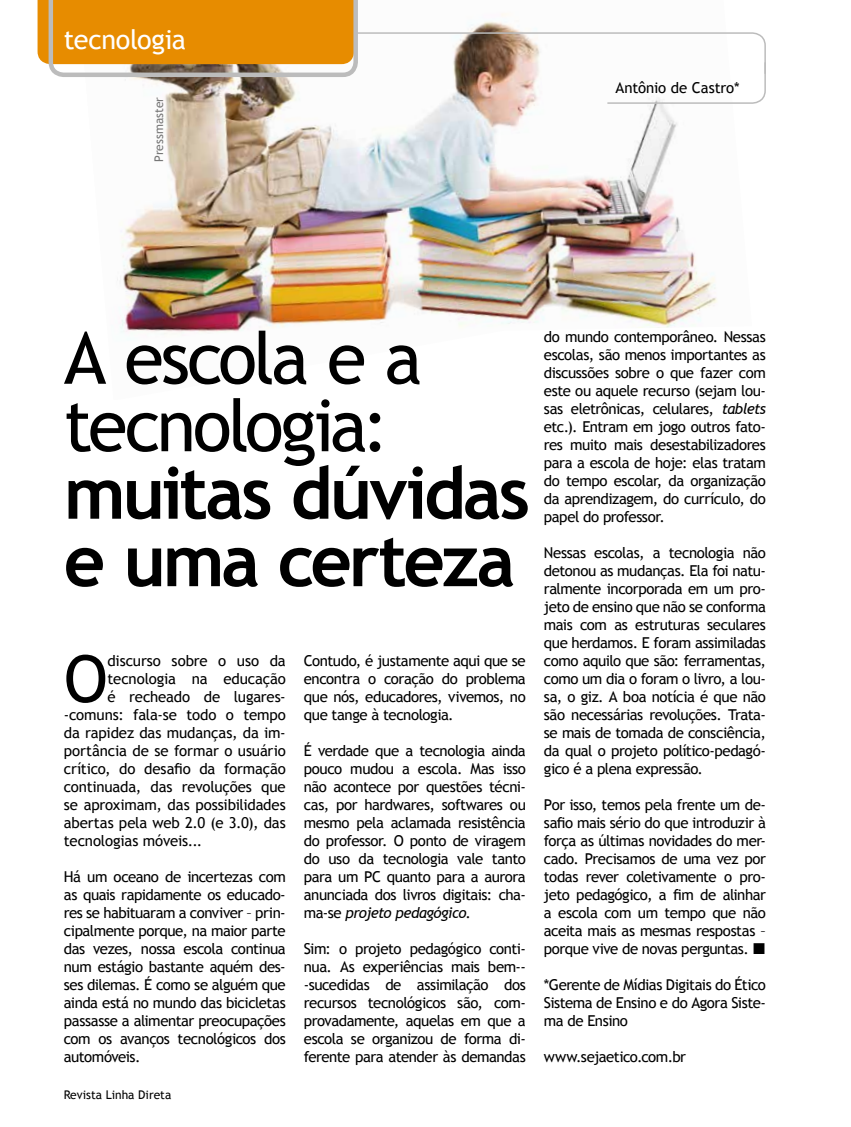
<style>
.page{position:relative;width:851px;height:1127px;background:#fff}
.page>*{position:absolute;margin:0;border:0;box-sizing:border-box;transform-origin:0 0}
.t1{font:700 72px/67.5px "Trebuchet MS";letter-spacing:-.045em;color:#000}
.t2{font:72px/67.5px "Trebuchet MS";letter-spacing:-.05em;color:#000}
.t3{font:65.25px "Trebuchet MS";color:#000}
.t4{font:27px "Trebuchet MS";letter-spacing:-.015em;color:#fff}
.t5{font:15px/18px "Trebuchet MS";letter-spacing:-.025em;color:#000;text-align:justify}
.t6{font:15px "Trebuchet MS";letter-spacing:-.005em;color:#000}
.t7{font:12px "Trebuchet MS";color:#000}
.t8{font:12px "Trebuchet MS";color:#777}
.s1{font-style:italic}
</style>
<div class="page">
<img style="left:117px;top:105px;width:600px;height:230px">
<svg style="left:38px;top:0;width:728px;height:105px"></svg>
<h3 class="t4" style="left:64px;top:23px;width:124px">tecnologia</h3>
<p class="t8" style="left:152px;top:162px;width:66px;rotate:-90deg">Pressmaster</p>
<p class="t6" style="left:615px;top:79px;width:126px">Antônio de Castro*</p>
<h1 class="t2" style="left:64px;top:325px;width:360px">A escola e a tecnologia:</h1>
<h1 class="t1" style="left:64px;top:459px;width:467px">muitas dúvidas e uma certeza</h1>
<h2 class="t3" style="left:64px;top:640px;width:46px">O</h2>
<p class="t6" style="left:107px;top:652px;width:180px">discurso sobre o uso da</p>
<p class="t5" style="left:107px;top:670px;width:180px">tecnologia na educação</p>
<p class="t5" style="left:107px;top:688px;width:180px">é recheado de lugares-</p>
<p class="t5" style="left:64px;top:706px;width:223px">-comuns: fala-se todo o tempo</p>
<p class="t5" style="left:64px;top:724px;width:223px">da rapidez das mudanças, da im-</p>
<p class="t6" style="left:64px;top:742px;width:223px">portância de se formar o usuário</p>
<p class="t5" style="left:64px;top:760px;width:223px">crítico, do desafio da formação</p>
<p class="t5" style="left:64px;top:778px;width:223px">continuada, das revoluções que</p>
<p class="t5" style="left:64px;top:796px;width:223px">se aproximam, das possibilidades</p>
<p class="t6" style="left:64px;top:814px;width:223px">abertas pela web 2.0 (e 3.0), das</p>
<p class="t5" style="left:64px;top:832px;width:140px">tecnologias móveis...</p>
<p class="t5" style="left:64px;top:868px;width:223px">Há um oceano de incertezas com as quais rapidamente os educado&shy;res se habituaram a conviver – prin&shy;cipalmente porque, na maior parte das vezes, nossa escola continua num estágio bastante aquém des&shy;ses dilemas. É como se alguém que ainda está no mundo das bicicletas passasse a alimentar preocupações com os avanços tecnológicos dos automóveis.</p>
<p class="t7" style="left:64px;top:1088px;width:109px">Revista Linha Direta</p>
<p class="t5" style="left:304px;top:652px;width:223px">Contudo, é justamente aqui que se encontra o coração do problema que nós, educadores, vivemos, no que tange à tecnologia.</p>
<p class="t5" style="left:304px;top:742px;width:223px">É verdade que a tecnologia ainda pouco mudou a escola. Mas isso não acontece por questões técni&shy;cas, por hardwares, softwares ou mesmo pela aclamada resistência do professor. O ponto de viragem do uso da tecnologia vale tanto para um PC quanto para a aurora anunciada dos livros digitais: cha&shy;ma-se <span class="s1">projeto pedagógico</span>.</p>
<p class="t5" style="left:304px;top:940px;width:223px">Sim: o projeto pedagógico conti&shy;nua. As experiências mais bem-- -sucedidas de assimilação dos recursos tecnológicos são, com&shy;provadamente, aquelas em que a escola se organizou de forma di&shy;ferente para atender às demandas</p>
<p class="t5" style="left:544px;top:328px;width:223px">do mundo contemporâneo. Nessas escolas, são menos importantes as discussões sobre o que fazer com este ou aquele recurso (sejam lou&shy;sas eletrônicas, celulares, <span class="s1">tablets </span>etc.). Entram em jogo outros fato&shy;res muito mais desestabilizadores para a escola de hoje: elas tratam do tempo escolar, da organização da aprendizagem, do currículo, do papel do professor.</p>
<p class="t5" style="left:544px;top:544px;width:223px">Nessas escolas, a tecnologia não detonou as mudanças. Ela foi natu&shy;ralmente incorporada em um pro&shy;jeto de ensino que não se conforma mais com as estruturas seculares que herdamos. E foram assimiladas como aquilo que são: ferramentas, como um dia o foram o livro, a lou&shy;sa, o giz. A boa notícia é que não são necessárias revoluções. Trata&shy;se mais de tomada de consciência, da qual o projeto político-pedagó&shy;gico é a plena expressão.</p>
<p class="t5" style="left:544px;top:796px;width:223px">Por isso, temos pela frente um de&shy;safio mais sério do que introduzir à força as últimas novidades do mer&shy;cado. Precisamos de uma vez por todas rever coletivamente o pro&shy;jeto pedagógico, a fim de alinhar a escola com um tempo que não aceita mais as mesmas respostas – porque vive de novas perguntas.</p>
<p class="t5" style="left:544px;top:976px;width:223px">*Gerente de Mídias Digitais do Ético Sistema de Ensino e do Agora Siste&shy;ma de Ensino</p>
<p class="t5" style="left:544px;top:1048px;width:144px">www.sejaetico.com.br</p>
</div>
